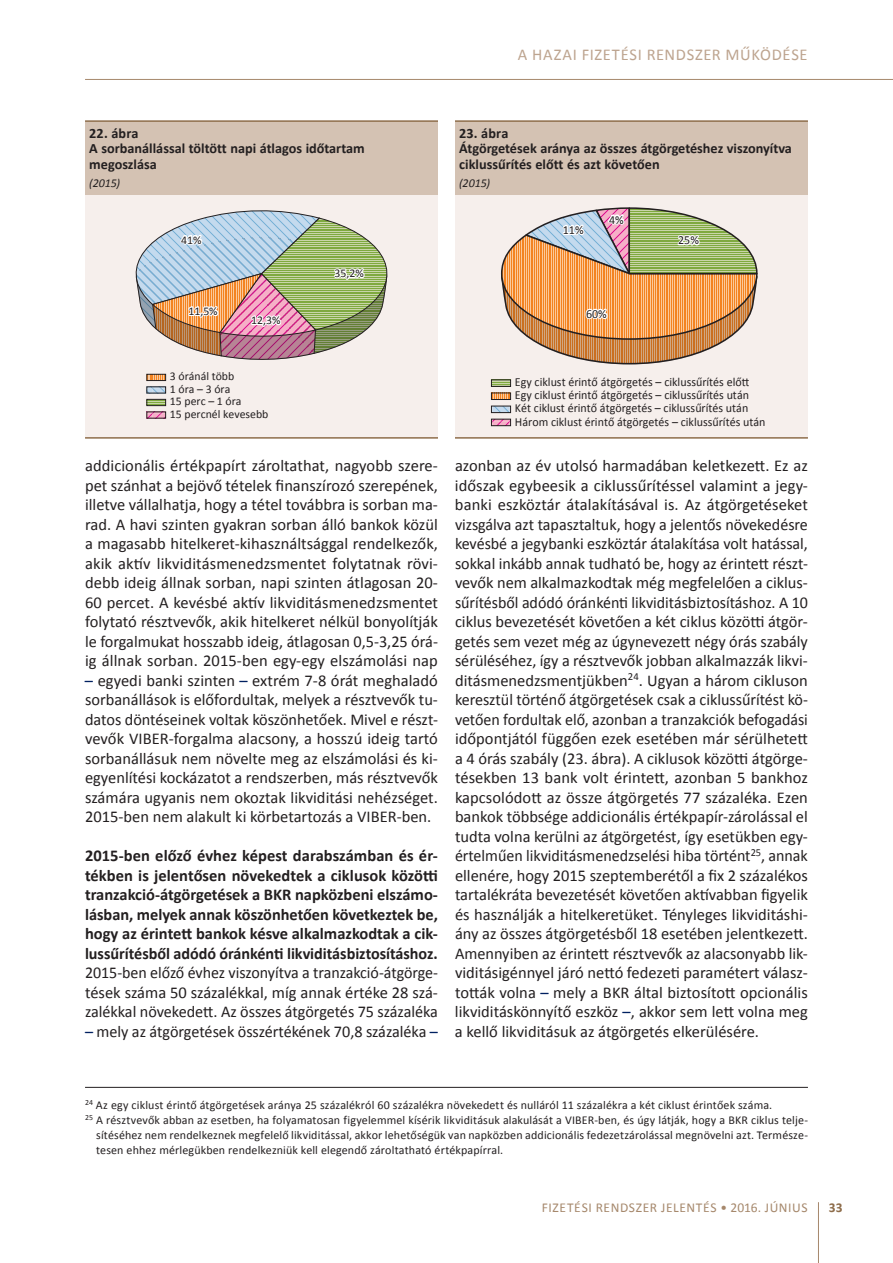
<style>
.page{position:relative;width:893px;height:1263px;background:#fff}
.page>*{position:absolute;margin:0;border:0;box-sizing:border-box;transform-origin:0 0}
.t1{font:16.5px/19.5px "Calibri";color:#231f20;text-align:justify}
.t2{font:700 16.5px/19.5px "Calibri";color:#231f20;text-align:justify}
.t3{font:16.5px "Calibri";color:#bda48f}
.t4{font:700 14.25px/15.8px "Calibri";color:#231f20}
.t5{font:13.5px "Calibri";letter-spacing:.045em;color:#a6886c}
.t6{font:700 13.5px "Calibri";color:#8e6d4b}
.t7{font:12.3px "Calibri";color:#231f20}
.t8{font:12px "Calibri";letter-spacing:.01em;color:#231f20}
.t9{font:italic 12px "Calibri";color:#231f20}
.t10{font:11.85px/25px "Calibri";color:#231f20}
.s1{color:#002060}
</style>
<div class="page">
<hr style="left:818px;top:1202px;width:1px;height:61px;background:#a6886c">
<hr style="left:85px;top:79px;width:808px;height:1px;background:#a6886c">
<div style="left:85px;top:121px;width:353px;height:74px;background:#d4c2b3"></div>
<div style="left:85px;top:195px;width:353px;height:243px;background:#f6efec"></div>
<hr style="left:85px;top:120px;width:353px;height:2px;background:#8e6d4b">
<hr style="left:85px;top:437px;width:353px;height:2px;background:#8e6d4b">
<svg style="left:148px;top:388px;width:16px;height:3px"></svg>
<svg style="left:148px;top:376px;width:16px;height:3px"></svg>
<div style="left:146px;top:374px;width:20px;height:7px;border:1px solid #231f20"></div>
<svg style="left:148px;top:401px;width:16px;height:3px"></svg>
<div style="left:146px;top:399px;width:20px;height:7px;border:1px solid #231f20"></div>
<svg style="left:148px;top:413px;width:16px;height:3px"></svg>
<svg style="left:135px;top:210px;width:253px;height:150px"></svg>
<div style="left:455px;top:121px;width:353px;height:74px;background:#d4c2b3"></div>
<div style="left:455px;top:195px;width:353px;height:243px;background:#f6efec"></div>
<hr style="left:455px;top:120px;width:353px;height:2px;background:#8e6d4b">
<hr style="left:455px;top:437px;width:353px;height:2px;background:#8e6d4b">
<svg style="left:493px;top:408px;width:16px;height:3px"></svg>
<div style="left:491px;top:406px;width:20px;height:7px;border:1px solid #231f20"></div>
<svg style="left:493px;top:395px;width:16px;height:3px"></svg>
<div style="left:491px;top:393px;width:20px;height:7px;border:1px solid #231f20"></div>
<svg style="left:493px;top:381px;width:16px;height:4px"></svg>
<div style="left:491px;top:379px;width:20px;height:8px;border:1px solid #231f20"></div>
<svg style="left:493px;top:421px;width:16px;height:3px"></svg>
<div style="left:491px;top:419px;width:20px;height:7px;border:1px solid #231f20"></div>
<svg style="left:501px;top:207px;width:257px;height:158px"></svg>
<hr style="left:85px;top:1087px;width:723px;height:1px;background:#231f20">
<p class="t3" style="left:518px;top:44px;width:12px">A hazaifizetésiren</p>
<p class="t3" style="left:676px;top:44px;width:13px">dszerm</p>
<p class="t3" style="left:740px;top:44px;width:46px">űkö dése</p>
<p class="t4" style="left:89px;top:125px;width:277px">22. ábra<br>A sorbanállással töltött napi átlagos időtartam megoszlása</p>
<p class="t9" style="left:89px;top:175px;width:32px">(2015)</p>
<p class="t10" style="left:181px;top:227px;width:22px">41%</p>
<p class="t10" style="left:188px;top:298px;width:31px">11,5%</p>
<p class="t10" style="left:251px;top:307px;width:31px">12,3%</p>
<p class="t10" style="left:335px;top:260px;width:31px">35,2%</p>
<p class="t4" style="left:459px;top:125px;width:334px">23. ábra<br>Átgörgetések aránya az összes átgörgetéshez viszonyítva ciklussűrítés előtt és azt követően</p>
<p class="t9" style="left:459px;top:175px;width:32px">(2015)</p>
<p class="t7" style="left:563px;top:222px;width:22px">11%</p>
<p class="t7" style="left:609px;top:212px;width:16px">4%</p>
<p class="t7" style="left:586px;top:306px;width:22px">60%</p>
<p class="t7" style="left:678px;top:232px;width:22px">25%</p>
<p class="t10" style="left:170px;top:363px;width:73px">3 óránál több<br>15 perc – 1 óra</p>
<p class="t10" style="left:170px;top:401px;width:100px">15 percnél kevesebb</p>
<p class="t10" style="left:170px;top:376px;width:62px">1 óra – 3 óra</p>
<p class="t1" style="left:85px;top:456px;width:354px">addicionális értékpapírt zároltathat, nagyobb szere&shy;pet szánhat a bejövő tételek finanszírozó szerepének, illetve vállalhatja, hogy a tétel továbbra is sorban ma&shy;rad. A havi szinten gyakran sorban álló bankok közül a magasabb hitelkeret-kihasználtsággal rendelkezők, akik aktív likviditásmenedzsmentet folytatnak rövi&shy;debb ideig állnak sorban, napi szinten átlagosan 20- 60 percet. A kevésbé aktív likviditásmenedzsmentet folytató résztvevők, akik hitelkeret nélkül bonyolítják le forgalmukat hosszabb ideig, átlagosan 0,5-3,25 órá&shy;ig állnak sorban. 2015-ben egy-egy elszámolási nap</p>
<p class="t1" style="left:85px;top:671px;width:354px"><span class="s1">–</span> egyedi banki szinten <span class="s1">–</span> extrém 7-8 órát meghaladó sorbanállások is előfordultak, melyek a résztvevők tu&shy;datos döntéseinek voltak köszönhetőek. Mivel e részt&shy;vevők VIBER-forgalma alacsony, a hosszú ideig tartó sorbanállásuk nem növelte meg az elszámolási és ki&shy;egyenlítési kockázatot a rendszerben, más résztvevők számára ugyanis nem okoztak likviditási nehézséget.<br>2015-ben nem alakult ki körbetartozás a VIBER-ben.</p>
<p class="t2" style="left:85px;top:846px;width:355px">2015-ben előző évhez képest darabszámban és ér&shy;tékben is jelentősen növekedtek a ciklusok közötti tranzakció-átgörgetések a BKR napközbeni elszámo&shy;lásban, melyek annak köszönhetően következtek be, hogy az érintett bankok késve alkalmazkodtak a cik&shy;lussűrítésből adódó óránkénti likviditásbiztosításhoz.</p>
<p class="t1" style="left:85px;top:963px;width:354px">2015-ben előző évhez viszonyítva a tranzakció-átgörge&shy;tések száma 50 százalékkal, míg annak értéke 28 szá&shy;zalékkal növekedett. Az összes átgörgetés 75 százaléka</p>
<p class="t1" style="left:85px;top:1022px;width:354px"><span class="s1">–</span> mely az átgörgetések összértékének 70,8 százaléka <span class="s1">–</span></p>
<p class="t7" style="left:515px;top:375px;width:236px">Egy ciklust érintő átgörgetés – ciklussűrítés előtt</p>
<p class="t7" style="left:515px;top:414px;width:252px">Három ciklust érintő átgörgetés – ciklussűrítés után</p>
<p class="t7" style="left:515px;top:388px;width:236px">Egy ciklust érintő átgörgetés – ciklussűrítés után</p>
<p class="t7" style="left:515px;top:401px;width:235px">Két ciklust érintő átgörgetés – ciklussűrítés után</p>
<p class="t1" style="left:455px;top:456px;width:354px">azonban az év utolsó harmadában keletkezett. Ez az időszak egybeesik a ciklussűrítéssel valamint a jegy&shy;banki eszköztár átalakításával is. Az átgörgetéseket vizsgálva azt tapasztaltuk, hogy a jelentős növekedésre kevésbé a jegybanki eszköztár átalakítása volt hatással, sokkal inkább annak tudható be, hogy az érintett részt&shy;vevők nem alkalmazkodtak még megfelelően a ciklus&shy;sűrítésből adódó óránkénti likviditásbiztosításhoz. A 10 ciklus bevezetését követően a két ciklus közötti átgör&shy;getés sem vezet még az úgynevezett négy órás szabály sérüléséhez, így a résztvevők jobban alkalmazzák likvi&shy;ditásmenedzsmentjükben<sup>24</sup>. Ugyan a három cikluson keresztül történő átgörgetések csak a ciklussűrítést kö&shy;vetően fordultak elő, azonban a tranzakciók befogadási időpontjától függően ezek esetében már sérülhetett a 4 órás szabály (23. ábra). A ciklusok közötti átgörge&shy;tésekben 13 bank volt érintett, azonban 5 bankhoz kapcsolódott az össze átgörgetés 77 százaléka. Ezen bankok többsége addicionális értékpapír-zárolással el tudta volna kerülni az átgörgetést, így esetükben egy&shy;értelműen likviditásmenedzselési hiba történt<sup>25</sup>, annak ellenére, hogy 2015 szeptemberétől a fix 2 százalékos tartalékráta bevezetését követően aktívabban figyelik és használják a hitelkeretüket. Tényleges likviditáshi&shy;ány az összes átgörgetésből 18 esetében jelentkezett.<br>Amennyiben az érintett résztvevők az alacsonyabb lik&shy;viditásigénnyel járó nettó fedezeti paramétert válasz&shy;tották volna <span class="s1">–</span> mely a BKR által biztosított opcionális likviditáskönnyítő eszköz <span class="s1">–</span>, akkor sem lett volna meg a kellő likviditásuk az átgörgetés elkerülésére.</p>
<p class="t8" style="left:85px;top:1097px;width:689px"><sup>24</sup> Az egy ciklust érintő átgörgetések aránya 25 százalékról 60 százalékra növekedett és nulláról 11 százalékra a két ciklust érintőek száma.</p>
<p class="t8" style="left:85px;top:1112px;width:724px"><sup>25</sup> A résztvevők abban az esetben, ha folyamatosan figyelemmel kísérik likviditásuk alakulását a VIBER-ben, és úgy látják, hogy a BKR ciklus telje-</p>
<p class="t8" style="left:96px;top:1127px;width:713px">sítéséhez nem rendelkeznek megfelelő likviditással, akkor lehetőségük van napközben addicionális fedezetzárolással megnövelni azt. Természe-</p>
<p class="t8" style="left:96px;top:1142px;width:409px">tesen ehhez mérlegükben rendelkezniük kell elegendő zároltatható értékpapírral.</p>
<p class="t5" style="left:542px;top:1199px;width:266px">Fizetési rendszer jelentés • 2016. JÚnI US</p>
<p class="t6" style="left:829px;top:1199px;width:15px">33</p>
</div>
